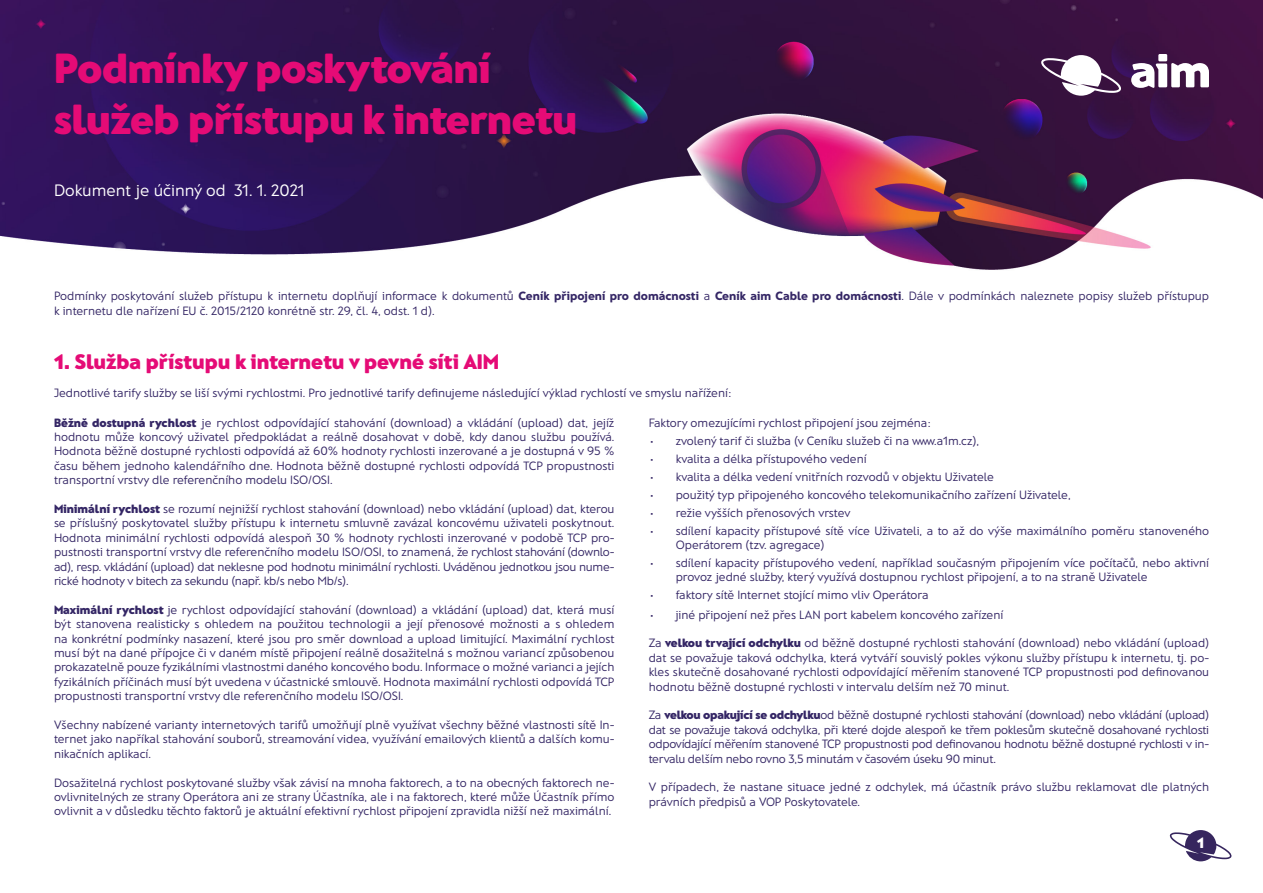
<style>
.page{position:relative;width:1263px;height:893px;background:#fff}
.page>*{position:absolute;margin:0;border:0;box-sizing:border-box;transform-origin:0 0}
.t1{font:800 42px/50.4px "Franz Sans";letter-spacing:-.01em;color:#e50b76}
.t2{font:800 21px "Franz Sans";color:#e50b76}
.t3{font:300 16.5px "Franz Sans";color:#fff}
.t4{font:800 15px "Franz Sans";color:#fff}
.t5{font:300 12px/14.4px "Franz Sans";color:#342665;text-align:justify}
.s1{font-weight:800}
</style>
<div class="page">
<img style="left:0;top:0;width:1263px;height:862px">
<svg style="left:1169px;top:830px;width:63px;height:31px"></svg>
<svg style="left:1041px;top:55px;width:80px;height:41px"></svg>
<svg style="left:1131px;top:54px;width:78px;height:34px"></svg>
<h1 class="t1" style="left:54px;top:44px;width:525px">Podmínky poskytování služeb přístupu k internetu</h1>
<h3 class="t3" style="left:54px;top:181px;width:252px">Dokument je účinný od 31. 1. 2021</h3>
<p class="t5" style="left:54px;top:289px;width:1156px">Podmínky poskytování služeb přístupu k internetu doplňují informace k dokumentů <span class="s1">Ceník připojení pro domácnosti</span> a <span class="s1">Ceník aim Cable pro domácnosti</span>. Dále v podmínkách naleznete popisy služeb přístupup k internetu dle nařízení EU č. 2015/2120 konrétně str. 29, čl. 4, odst. 1 d).</p>
<p class="t2" style="left:54px;top:349px;width:447px">1. Služba přístupu k internetu v pevné síti AIM</p>
<p class="t5" style="left:54px;top:386px;width:679px">Jednotlivé tarify služby se liší svými rychlostmi. Pro jednotlivé tarify definujeme následující výklad rychlostí ve smyslu nařížení:</p>
<p class="t5" style="left:54px;top:415px;width:562px"><span class="s1">Běžně dostupná rychlost</span> je rychlost odpovídající stahování (download) a vkládání (upload) dat, jejíž hodnotu může koncový uživatel předpokládat a reálně dosahovat v době, kdy danou službu používá.<br>Hodnota běžně dostupné rychlosti odpovídá až 60% hodnoty rychlosti inzerované a je dostupná v 95 % času během jednoho kalendářního dne. Hodnota běžně dostupné rychlosti odpovídá TCP propustnosti transportní vrstvy dle referenčního modelu ISO/OSI.</p>
<p class="t5" style="left:54px;top:502px;width:562px"><span class="s1">Minimální rychlost</span> se rozumí nejnižší rychlost stahování (download) nebo vkládání (upload) dat, kterou se příslušný poskytovatel služby přístupu k internetu smluvně zavázal koncovému uživateli poskytnout.<br>Hodnota minimální rychlosti odpovídá alespoň 30 % hodnoty rychlosti inzerované v podobě TCP pro&shy;pustnosti transportní vrstvy dle referenčního modelu ISO/OSI, to znamená, že rychlost stahování (downlo&shy;ad), resp. vkládání (upload) dat neklesne pod hodnotu minimální rychlosti. Uváděnou jednotkou jsou nume&shy;rické hodnoty v bitech za sekundu (např. kb/s nebo Mb/s).</p>
<p class="t5" style="left:54px;top:602px;width:562px"><span class="s1">Maximální rychlost</span> je rychlost odpovídající stahování (download) a vkládání (upload) dat, která musí být stanovena realisticky s ohledem na použitou technologii a její přenosové možnosti a s ohledem na konkrétní podmínky nasazení, které jsou pro směr download a upload limitující. Maximální rychlost musí být na dané přípojce či v daném místě připojení reálně dosažitelná s možnou variancí způsobenou prokazatelně pouze fyzikálními vlastnostmi daného koncového bodu. Informace o možné varianci a jejích fyzikálních příčinách musí být uvedena v účastnické smlouvě. Hodnota maximální rychlosti odpovídá TCP propustnosti transportní vrstvy dle referenčního modelu ISO/OSI.</p>
<p class="t5" style="left:54px;top:718px;width:562px">Všechny nabízené varianty internetových tarifů umožňují plně využívat všechny běžné vlastnosti sítě In&shy;ternet jako napříkal stahování souborů, streamování videa, využívání emailových klientů a dalších komu&shy;nikačních aplikací.</p>
<p class="t5" style="left:54px;top:775px;width:562px">Dosažitelná rychlost poskytované služby však závisí na mnoha faktorech, a to na obecných faktorech ne&shy;ovlivnitelných ze strany Operátora ani ze strany Účastníka, ale i na faktorech, které může Účastník přímo ovlivnit a v důsledku těchto faktorů je aktuální efektivní rychlost připojení zpravidla nižší než maximální.</p>
<p class="t5" style="left:649px;top:415px;width:284px">Faktory omezujícími rychlost připojení jsou zejména:</p>
<p class="t5" style="left:649px;top:433px;width:332px">• zvolený tarif či služba (v Ceníku služeb či na www.a1m.cz),</p>
<p class="t5" style="left:649px;top:451px;width:219px">• kvalita a délka přístupového vedení</p>
<p class="t5" style="left:649px;top:469px;width:347px">• kvalita a délka vedení vnitřních rozvodů v objektu Uživatele</p>
<p class="t5" style="left:649px;top:487px;width:423px">• použitý typ připojeného koncového telekomunikačního zařízení Uživatele,</p>
<p class="t5" style="left:649px;top:505px;width:203px">• režie vyšších přenosových vrstev</p>
<p class="t5" style="left:676px;top:523px;width:535px;text-indent:-27px">• sdílení kapacity přístupové sítě více Uživateli, a to až do výše maximálního poměru stanoveného<br>Operátorem (tzv. agregace)</p>
<p class="t5" style="left:676px;top:556px;width:535px;text-indent:-27px">• sdílení kapacity přístupového vedení, například současným připojením více počítačů, nebo aktivní provoz jedné služby, který využívá dostupnou rychlost připojení, a to na straně Uživatele</p>
<p class="t5" style="left:649px;top:588px;width:281px">• faktory sítě Internet stojící mimo vliv Operátora</p>
<p class="t5" style="left:649px;top:607px;width:356px">• jiné připojení než přes LAN port kabelem koncového zařízení</p>
<p class="t5" style="left:649px;top:636px;width:562px">Za <span class="s1">velkou trvající odchylku</span> od běžně dostupné rychlosti stahování (download) nebo vkládání (upload) dat se považuje taková odchylka, která vytváří souvislý pokles výkonu služby přístupu k internetu, tj. po&shy;kles skutečně dosahované rychlosti odpovídající měřením stanovené TCP propustnosti pod definovanou hodnotu běžně dostupné rychlosti v intervalu delším než 70 minut.</p>
<p class="t5" style="left:649px;top:708px;width:562px">Za <span class="s1">velkou opakující se odchylku</span>od běžně dostupné rychlosti stahování (download) nebo vkládání (upload) dat se považuje taková odchylka, při které dojde alespoň ke třem poklesům skutečně dosahované rychlosti odpovídající měřením stanovené TCP propustnosti pod definovanou hodnotu běžně dostupné rychlosti v in&shy;tervalu delším nebo rovno 3,5 minutám v časovém úseku 90 minut.</p>
<p class="t5" style="left:649px;top:780px;width:562px">V případech, že nastane situace jedné z odchylek, má účastník právo službu reklamovat dle platných právních předpisů a VOP Poskytovatele.</p>
<p class="t4" style="left:1197px;top:833px;width:8px">1</p>
</div>
